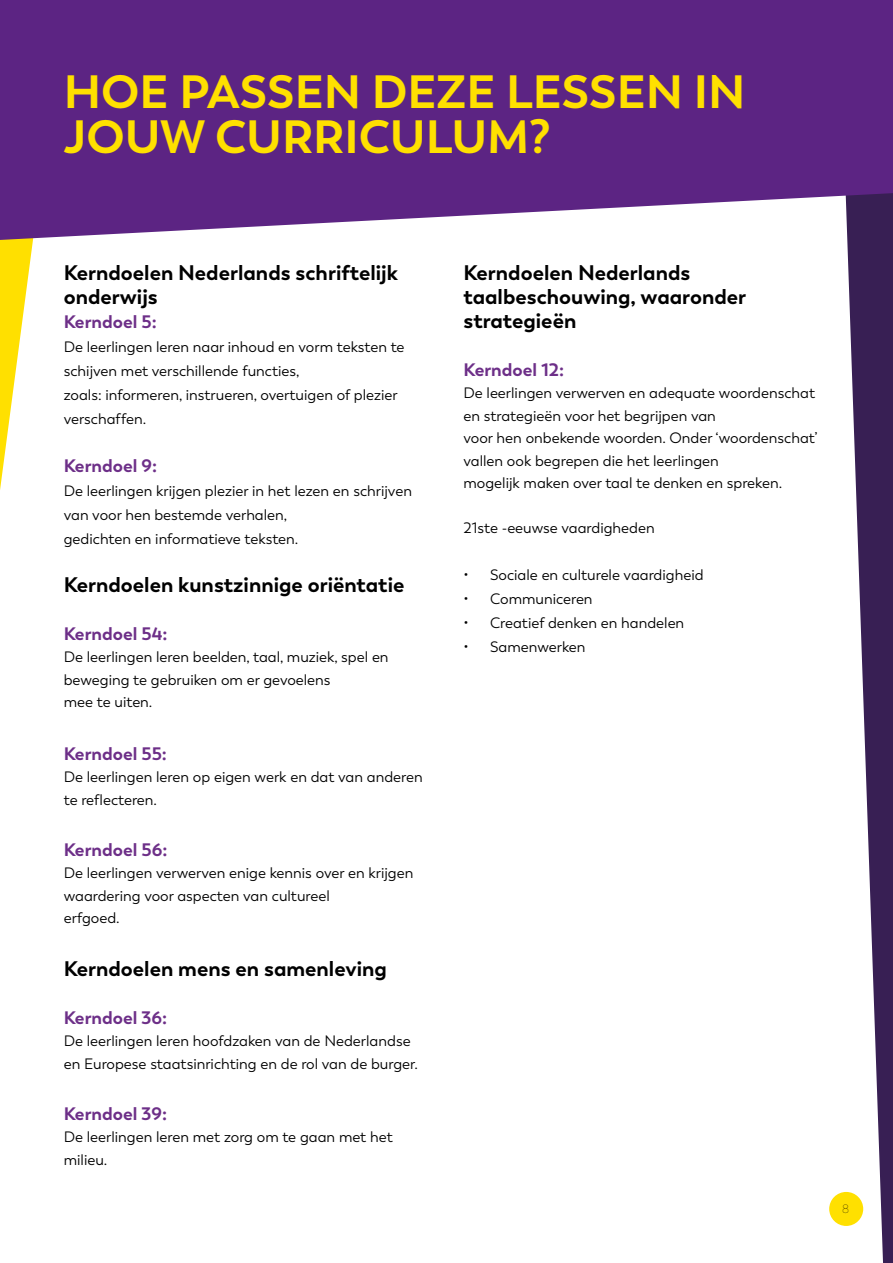
<style>
.page{position:relative;width:893px;height:1263px;background:#fff}
.page>*{position:absolute;margin:0;border:0;box-sizing:border-box;transform-origin:0 0}
.t1{font:700 46.5px/45px "Trenda";color:#ffe000}
.t2{font:700 21px/24px "Trenda";color:#000}
.t3{font:700 18px "Trenda";color:#6d2f88}
.t4{font:15px/22.5px "Trenda";color:#000}
.t5{font:100 12px "Trenda";color:#000}
</style>
<div class="page">
<svg style="left:0;top:240px;width:33px;height:250px"></svg>
<svg style="left:840px;top:240px;width:53px;height:1023px;fill:#381f54"></svg>
<svg style="left:0;top:0;width:893px;height:240px;background:#6a378d"></svg>
<div style="left:829px;top:1192px;width:34px;height:34px;background:#ffe000;border-radius:50%"></div>
<h1 class="t1" style="left:64px;top:70px;width:683px">HOE PASSEN DEZE LESSEN IN<br>JOUW CURRICULUM?</h1>
<h2 class="t2" style="left:64px;top:261px;width:336px">Kerndoelen Nederlands schriftelijk onderwijs</h2>
<p class="t3" style="left:64px;top:310px;width:94px">Kerndoel 5:</p>
<p class="t4" style="left:64px;top:335px;width:342px;line-height:24px">De leerlingen leren naar inhoud en vorm teksten te schijven met verschillende functies,<br>zoals: informeren, instrueren, overtuigen of plezier verschaffen.</p>
<p class="t3" style="left:64px;top:454px;width:95px">Kerndoel 9:</p>
<p class="t4" style="left:64px;top:479px;width:350px;line-height:24px">De leerlingen krijgen plezier in het lezen en schrijven van voor hen bestemde verhalen,<br>gedichten en informatieve teksten.</p>
<h2 class="t2" style="left:64px;top:573px;width:342px">Kerndoelen kunstzinnige oriëntatie</h2>
<p class="t3" style="left:64px;top:622px;width:105px">Kerndoel 54:</p>
<p class="t4" style="left:64px;top:646px;width:326px">De leerlingen leren beelden, taal, muziek, spel en beweging te gebruiken om er gevoelens<br>mee te uiten.</p>
<p class="t3" style="left:64px;top:742px;width:105px">Kerndoel 55:</p>
<p class="t4" style="left:64px;top:766px;width:360px">De leerlingen leren op eigen werk en dat van anderen te reflecteren.</p>
<p class="t3" style="left:64px;top:838px;width:105px">Kerndoel 56:</p>
<p class="t4" style="left:64px;top:862px;width:351px">De leerlingen verwerven enige kennis over en krijgen waardering voor aspecten van cultureel<br>erfgoed.</p>
<h2 class="t2" style="left:64px;top:957px;width:324px">Kerndoelen mens en samenleving</h2>
<p class="t3" style="left:64px;top:1006px;width:105px">Kerndoel 36:</p>
<p class="t4" style="left:64px;top:1030px;width:356px">De leerlingen leren hoofdzaken van de Nederlandse en Europese staatsinrichting en de rol van de burger.</p>
<p class="t3" style="left:64px;top:1102px;width:105px">Kerndoel 39:</p>
<p class="t4" style="left:64px;top:1126px;width:330px">De leerlingen leren met zorg om te gaan met het milieu.</p>
<h2 class="t2" style="left:463px;top:261px;width:284px">Kerndoelen Nederlands taalbeschouwing, waaronder strategieën</h2>
<p class="t3" style="left:463px;top:358px;width:102px">Kerndoel 12:</p>
<p class="t4" style="left:463px;top:382px;width:356px">De leerlingen verwerven en adequate woordenschat en strategieën voor het begrijpen van<br>voor hen onbekende woorden. Onder ‘woordenschat’ vallen ook begrepen die het leerlingen<br>mogelijk maken over taal te denken en spreken.</p>
<p class="t4" style="left:463px;top:517px;width:193px">21ste -eeuwse vaardigheden</p>
<p class="t4" style="left:463px;top:564px;width:242px">• ●Sociale en culturele vaardigheid</p>
<p class="t4" style="left:463px;top:588px;width:131px">• ●Communiceren</p>
<p class="t4" style="left:463px;top:612px;width:222px">• ●Creatief denken en handelen</p>
<p class="t4" style="left:463px;top:636px;width:123px">• ●Samenwerken</p>
<p class="t5" style="left:842px;top:1202px;width:9px">8</p>
</div>
